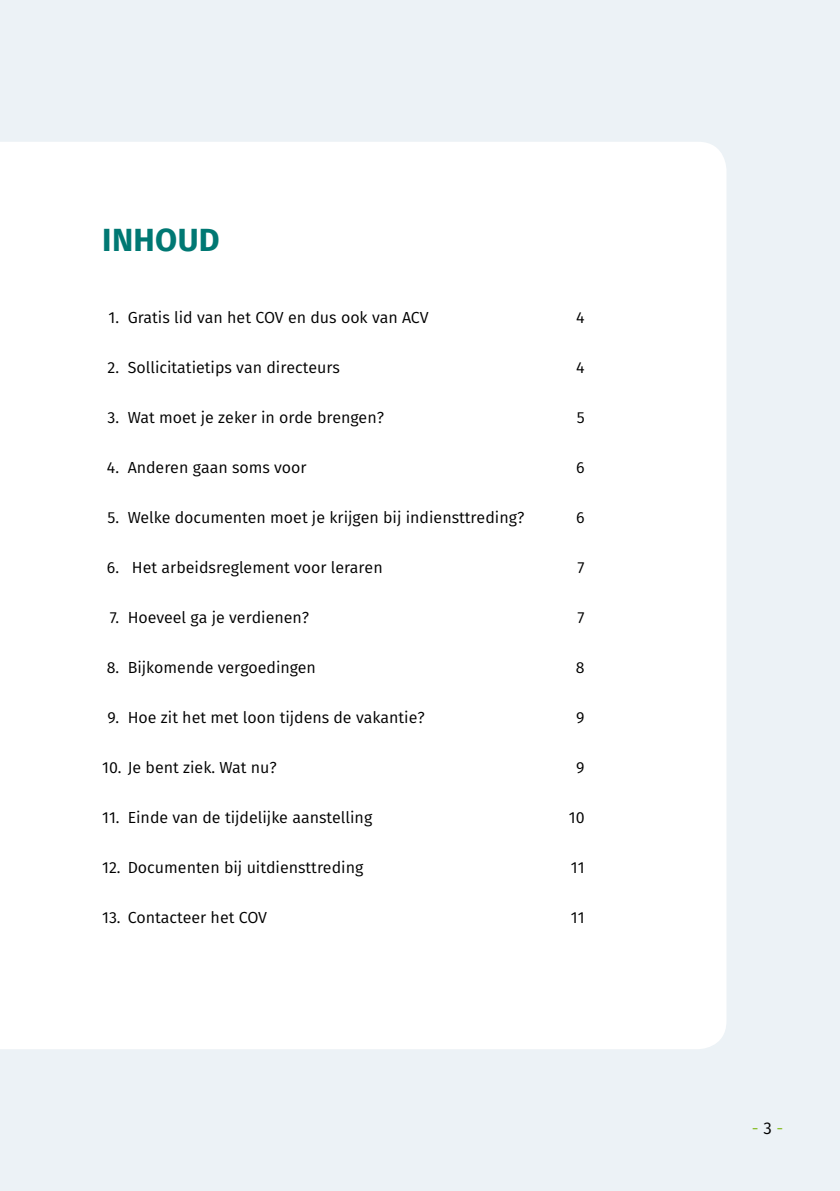
<style>
.page{position:relative;width:840px;height:1191px;background:#fff}
.page>*{position:absolute;margin:0;border:0;box-sizing:border-box;transform-origin:0 0}
.t1{font:700 32px "Fira Sans";letter-spacing:.01em;color:#007873}
.t2{font:17px "Fira Sans";color:#86bc25}
.t3{font:16px "Fira Sans";color:#000}
.s1{color:#000}
</style>
<div class="page">
<div style="left:0;top:0;width:839px;height:1191px;background:#ecf2f6"></div>
<div style="left:0;top:142px;width:726px;height:907px;background:#fff"></div>
<h1 class="t1" style="left:102px;top:217px;width:119px">INHOUD</h1>
<p class="t3" style="left:108px;top:306px;width:321px">1. Gratis lid van het COV en dus ook van ACV</p>
<p class="t3" style="left:576px;top:306px;width:10px">4</p>
<p class="t3" style="left:107px;top:356px;width:233px">2. Sollicitatietips van directeurs</p>
<p class="t3" style="left:576px;top:356px;width:10px">4</p>
<p class="t3" style="left:107px;top:406px;width:278px">3. Wat moet je zeker in orde brengen?</p>
<p class="t3" style="left:576px;top:406px;width:9px">5</p>
<p class="t3" style="left:107px;top:456px;width:201px">4. Anderen gaan soms voor</p>
<p class="t3" style="left:576px;top:456px;width:10px">6</p>
<p class="t3" style="left:107px;top:506px;width:418px">5. Welke documenten moet je krijgen bij indiensttreding?</p>
<p class="t3" style="left:576px;top:506px;width:10px">6</p>
<p class="t3" style="left:107px;top:556px;width:277px">6. Het arbeidsreglement voor leraren</p>
<p class="t3" style="left:577px;top:556px;width:9px">7</p>
<p class="t3" style="left:110px;top:606px;width:201px">7. Hoeveel ga je verdienen?</p>
<p class="t3" style="left:577px;top:606px;width:9px">7</p>
<p class="t3" style="left:107px;top:656px;width:211px">8. Bijkomende vergoedingen</p>
<p class="t3" style="left:575px;top:656px;width:10px">8</p>
<p class="t3" style="left:107px;top:706px;width:319px">9. Hoe zit het met loon tijdens de vakantie?</p>
<p class="t3" style="left:576px;top:706px;width:10px">9</p>
<p class="t3" style="left:102px;top:756px;width:176px">10. Je bent ziek. Wat nu?</p>
<p class="t3" style="left:576px;top:756px;width:10px">9</p>
<p class="t3" style="left:102px;top:806px;width:271px">11. Einde van de tijdelijke aanstelling</p>
<p class="t3" style="left:568px;top:806px;width:17px">10</p>
<p class="t3" style="left:102px;top:856px;width:262px">12. Documenten bij uitdiensttreding</p>
<p class="t3" style="left:570px;top:856px;width:15px">11</p>
<p class="t3" style="left:102px;top:906px;width:166px">13. Contacteer het COV</p>
<p class="t3" style="left:570px;top:906px;width:15px">11</p>
<p class="t2" style="left:751px;top:1116px;width:33px">- <span class="s1">3</span> -</p>
</div>
